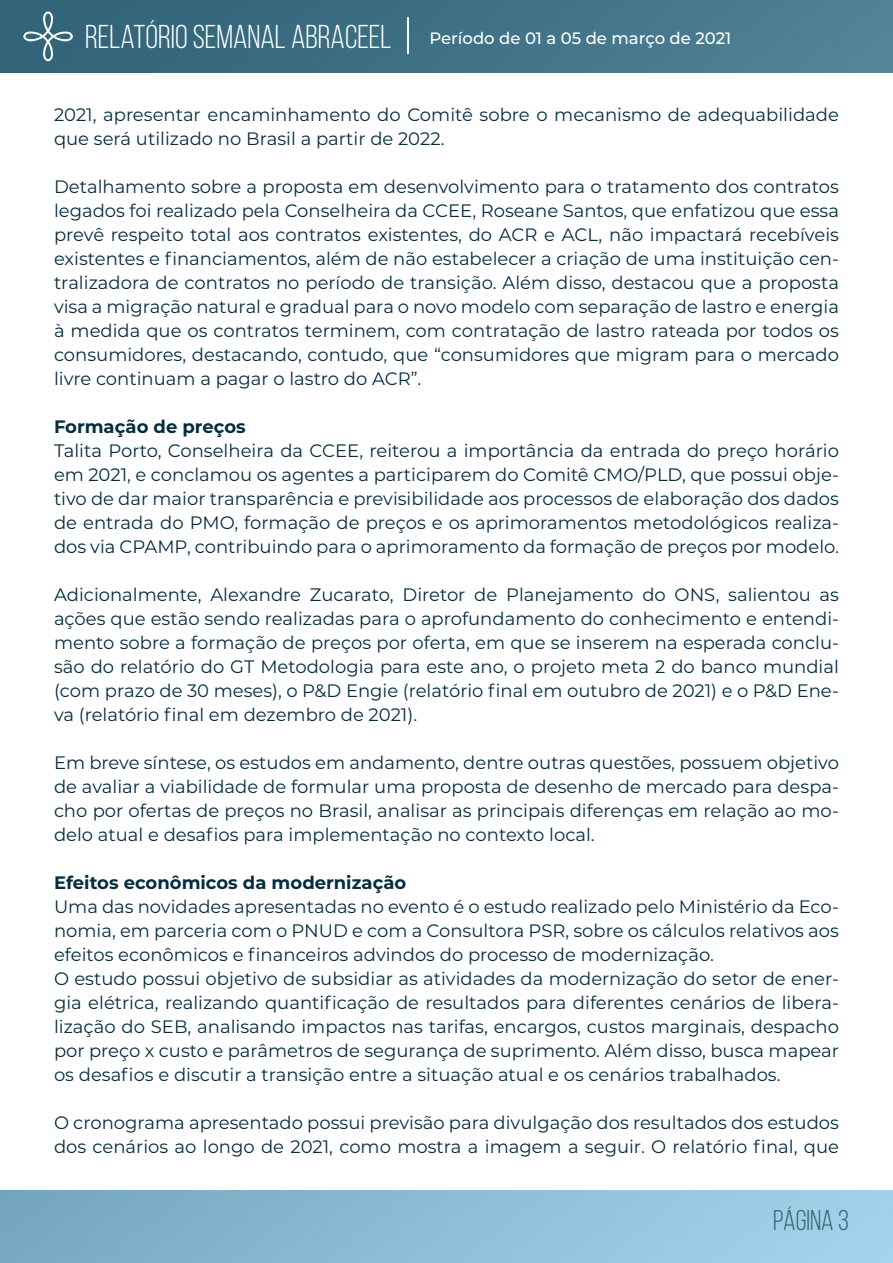
<style>
.page{position:relative;width:893px;height:1263px;background:#fff}
.page>*{position:absolute;margin:0;border:0;box-sizing:border-box;transform-origin:0 0}
.t1{font:33px "Bebas Neue";color:#fff}
.t2{font:28.5px "Bebas Neue";color:#326479}
.t3{font:18px/24px "Montserrat";color:#062d3f;text-align:justify}
.t4{font:700 18px "Montserrat";color:#062d3f}
.t5{font:500 16.5px "Montserrat";color:#fff}
</style>
<div class="page">
<img style="left:0;top:0;width:893px;height:72px">
<img style="left:21px;top:10px;width:53px;height:52px">
<hr style="left:407px;top:17px;width:2px;height:37px;background:#fff">
<h1 class="t1" style="left:85px;top:19px;width:308px">RELATÓRIO SEMANAL ABRACEEL</h1>
<p class="t5" style="left:429px;top:26px;width:303px">Período de 01 a 05 de março de 2021</p>
<p class="t3" style="left:54px;top:102px;width:786px">2021, apresentar encaminhamento do Comitê sobre o mecanismo de adequabilidade que será utilizado no Brasil a partir de 2022.</p>
<p class="t3" style="left:54px;top:174px;width:786px">Detalhamento sobre a proposta em desenvolvimento para o tratamento dos contratos legados foi realizado pela Conselheira da CCEE, Roseane Santos, que enfatizou que essa prevê respeito total aos contratos existentes, do ACR e ACL, não impactará recebíveis existentes e financiamentos, além de não estabelecer a criação de uma instituição cen&shy;tralizadora de contratos no período de transição. Além disso, destacou que a proposta visa a migração natural e gradual para o novo modelo com separação de lastro e energia à medida que os contratos terminem, com contratação de lastro rateada por todos os consumidores, destacando, contudo, que “consumidores que migram para o mercado livre continuam a pagar o lastro do ACR”.</p>
<p class="t4" style="left:54px;top:413px;width:193px">Formação de preços</p>
<p class="t3" style="left:54px;top:437px;width:786px">Talita Porto, Conselheira da CCEE, reiterou a importância da entrada do preço horário em 2021, e conclamou os agentes a participarem do Comitê CMO/PLD, que possui obje&shy;tivo de dar maior transparência e previsibilidade aos processos de elaboração dos dados de entrada do PMO, formação de preços e os aprimoramentos metodológicos realiza&shy;dos via CPAMP, contribuindo para o aprimoramento da formação de preços por modelo.</p>
<p class="t3" style="left:54px;top:581px;width:786px">Adicionalmente, Alexandre Zucarato, Diretor de Planejamento do ONS, salientou as ações que estão sendo realizadas para o aprofundamento do conhecimento e entendi&shy;mento sobre a formação de preços por oferta, em que se inserem na esperada conclu&shy;são do relatório do GT Metodologia para este ano, o projeto meta 2 do banco mundial (com prazo de 30 meses), o P&amp;D Engie (relatório final em outubro de 2021) e o P&amp;D Ene&shy;va (relatório final em dezembro de 2021).</p>
<p class="t3" style="left:54px;top:749px;width:786px">Em breve síntese, os estudos em andamento, dentre outras questões, possuem objetivo de avaliar a viabilidade de formular uma proposta de desenho de mercado para despa&shy;cho por ofertas de preços no Brasil, analisar as principais diferenças em relação ao mo&shy;delo atual e desafios para implementação no contexto local.</p>
<p class="t4" style="left:54px;top:869px;width:354px">Efeitos econômicos da modernização</p>
<p class="t3" style="left:54px;top:893px;width:786px;text-align:left">Uma das novidades apresentadas no evento é o estudo realizado pelo Ministério da Eco&shy;nomia, em parceria com o PNUD e com a Consultora PSR, sobre os cálculos relativos aos efeitos econômicos e financeiros advindos do processo de modernização.<br>O estudo possui objetivo de subsidiar as atividades da modernização do setor de ener&shy;gia elétrica, realizando quantificação de resultados para diferentes cenários de libera&shy;lização do SEB, analisando impactos nas tarifas, encargos, custos marginais, despacho por preço x custo e parâmetros de segurança de suprimento. Além disso, busca mapear os desafios e discutir a transição entre a situação atual e os cenários trabalhados.</p>
<p class="t3" style="left:54px;top:1109px;width:786px">O cronograma apresentado possui previsão para divulgação dos resultados dos estudos dos cenários ao longo de 2021, como mostra a imagem a seguir. O relatório final, que</p>
<h2 class="t2" style="left:773px;top:1205px;width:77px">PÁGINA 3</h2>
</div>
